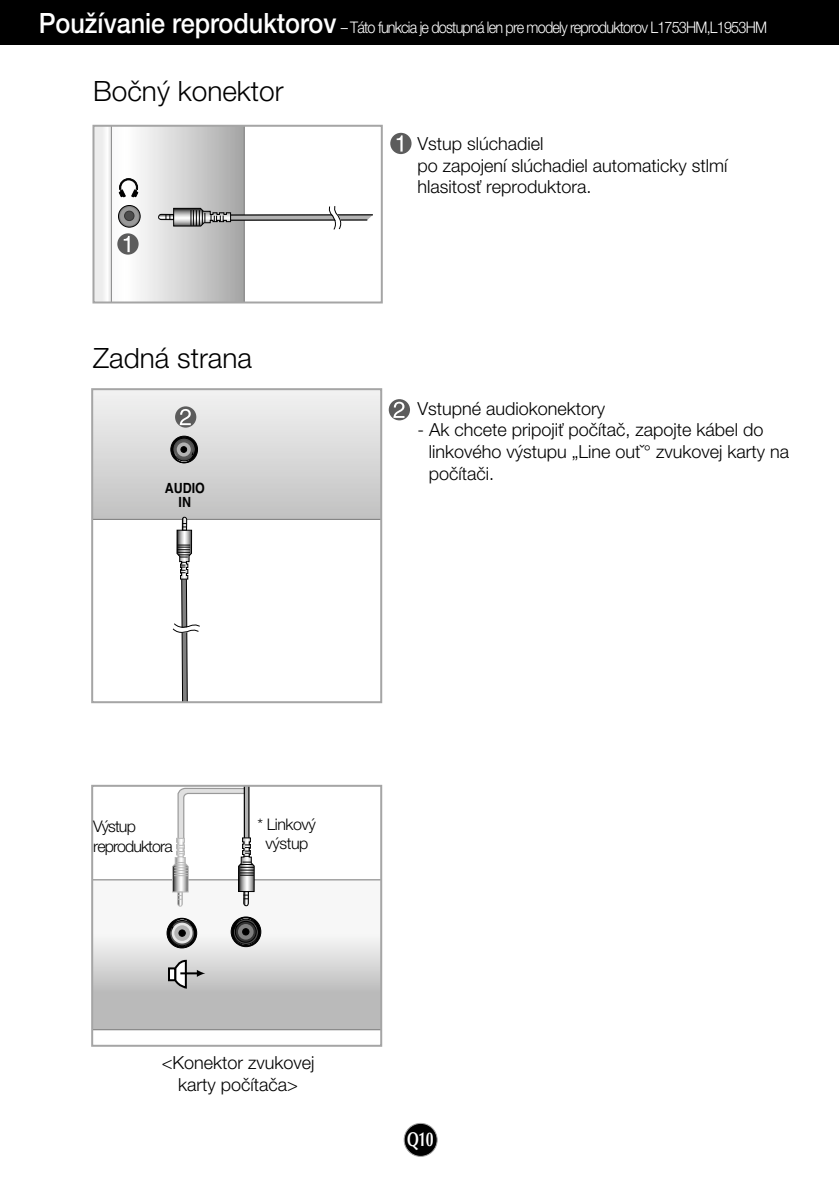
<style>
.page{position:relative;width:839px;height:1189px;background:#fff}
.page>*{position:absolute;margin:0;border:0;box-sizing:border-box;transform-origin:0 0}
.t1{font:300 28px "Helvetica Neue CE";color:#000}
.t2{font:700 20px "Optima";color:#fff;scale:.7 1}
.t3{font:300 18px/21.6px "Helvetica Neue CE";color:#000}
.t4{font:300 16px "Helvetica Neue CE";letter-spacing:-.055em;color:#fff;scale:.9 1}
.t5{font:300 16px/19.2px "Helvetica Neue CE";letter-spacing:-.055em;color:#000}
.t6{font:300 16px/19.2px "Helvetica Neue CE";letter-spacing:-.03em;color:#000;text-align:center}
.t7{font:700 14px/14.2px "Helvetica";color:#000;text-align:center;scale:.89 1}
.s1{font-weight:500;font-size:28px}
</style>
<div class="page">
<div style="left:404px;top:1123px;width:33px;height:33px;background:#000;border-radius:50%"></div>
<div style="left:403px;top:1123px;width:34px;height:34px;border:2px solid #a5a5a5;border-radius:50%"></div>
<div style="left:0;top:0;width:839px;height:45px;background:#000"></div>
<div style="left:92px;top:125px;width:291px;height:178px;border:2px solid #a5a5a5"></div>
<svg style="left:93px;top:126px;width:281px;height:176px"></svg>
<div style="left:390px;top:133px;width:21px;height:21px;background:#5c5c5c;border-radius:50%"></div>
<svg style="left:396px;top:135px;width:6px;height:17px"></svg>
<svg style="left:94px;top:879px;width:285px;height:151px"></svg>
<svg style="left:231px;top:916px;width:30px;height:31px"></svg>
<svg style="left:166px;top:917px;width:31px;height:31px"></svg>
<svg style="left:168px;top:967px;width:5px;height:14px"></svg>
<svg style="left:173px;top:959px;width:32px;height:30px"></svg>
<svg style="left:171px;top:788px;width:84px;height:119px"></svg>
<div style="left:91px;top:785px;width:291px;height:261px;border:2px solid #a5a5a5"></div>
<div style="left:389px;top:399px;width:21px;height:21px;background:#5c5c5c;border-radius:50%"></div>
<svg style="left:393px;top:402px;width:11px;height:16px"></svg>
<svg style="left:92px;top:389px;width:289px;height:313px"></svg>
<p class="t4" style="left:39px;top:22px;width:810px"><span class="s1">PouÏívanie reproduktorov</span> – Táto funkcia je dostupná len pre modely reproduktorov L1753HM,L1953HM</p>
<h1 class="t1" style="left:93px;top:81px;width:192px">Boãn˘ konektor</h1>
<h1 class="t1" style="left:93px;top:348px;width:160px">Zadná strana</h1>
<p class="t7" style="left:165px;top:482px;width:46px">AUDIO<br>IN</p>
<p class="t3" style="left:417px;top:134px;width:311px">Vstup slúchadiel<br>po zapojení slúchadiel automaticky stlmí hlasitosÈ reproduktora.</p>
<p class="t3" style="left:417px;top:399px;width:189px">Vstupné audiokonektory</p>
<p class="t3" style="left:429px;top:421px;width:362px;text-indent:-11px">- Ak chcete pripojiÈ poãítaã, zapojte kábel do linkového v˘stupu „Line outˇ° zvukovej karty na poãítaãi.</p>
<p class="t5" style="left:93px;top:818px;width:81px">V˘stup reproduktora</p>
<p class="t6" style="left:257px;top:816px;width:60px">* Linkov˘ v˘stup</p>
<p class="t3" style="left:162px;top:1053px;width:154px;text-align:center">&lt;Konektor zvukovej karty poãítaãa&gt;</p>
<p class="t2" style="left:407px;top:1131px;width:39px">Q10</p>
</div>
